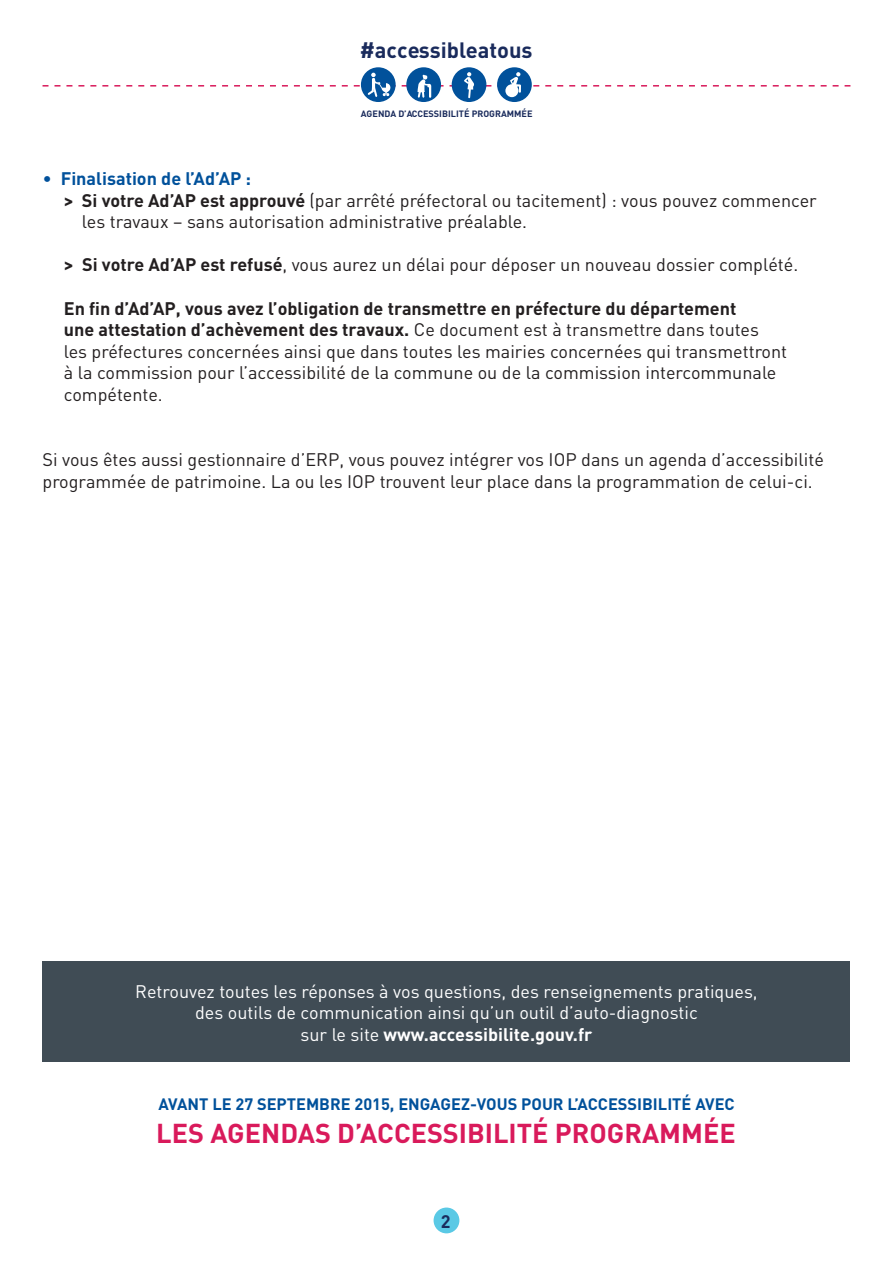
<style>
.page{position:relative;width:893px;height:1263px;background:#fff}
.page>*{position:absolute;margin:0;border:0;box-sizing:border-box;transform-origin:0 0}
.t1{font:700 27px "DIN";color:#d91a5b}
.t2{font:700 21.9px "DIN";color:#1a2b5c}
.t3{font:18px/21.6px "DIN";color:#231f20}
.t4{font:18px/21.6px "DIN";color:#fff;text-align:center}
.t5{font:700 18px "DIN";color:#01519b}
.t6{font:700 18px "DIN";color:#1a2b5c}
.t7{font:700 16.35px "DIN";color:#01519b}
.t8{font:700 9.15px "DIN";color:#1a2b5c}
.s1{font-weight:400}
.s2{font-weight:700}
</style>
<div class="page">
<svg style="left:497px;top:67px;width:35px;height:35px"></svg>
<svg style="left:361px;top:67px;width:35px;height:35px"></svg>
<div style="left:452px;top:67px;width:34px;height:35px;background:#01519b;border-radius:50%"></div>
<svg style="left:406px;top:67px;width:35px;height:35px"></svg>
<svg style="left:43px;top:72px;width:807px;height:27px"></svg>
<div style="left:43px;top:962px;width:807px;height:100px;background:#404c55"></div>
<div style="left:434px;top:1207px;width:25px;height:26px;background:#5ac9e5;border-radius:50%"></div>
<p class="t2" style="left:360px;top:36px;width:174px">#accessibleatous</p>
<p class="t8" style="left:361px;top:107px;width:173px">AGENDA D’ACCESSIBILITÉ PROGRAMMÉE</p>
<p class="t5" style="left:43px;top:167px;width:210px"><span class="s1">•</span> Finalisation de l’Ad’AP :</p>
<p class="t3" style="left:82px;top:189px;width:736px;text-indent:-18px"><span class="s2">&gt; Si votre Ad’AP est approuvé</span> (par arrêté préfectoral ou tacitement) : vous pouvez commencer les travaux – sans autorisation administrative préalable.</p>
<p class="t3" style="left:64px;top:254px;width:736px"><span class="s2">&gt; Si votre Ad’AP est refusé</span>, vous aurez un délai pour déposer un nouveau dossier complété.</p>
<p class="t3" style="left:64px;top:297px;width:725px"><span class="s2">En fin d’Ad’AP, vous avez l’obligation de transmettre en préfecture du département<br>une attestation d’achèvement des travaux.</span> Ce document est à transmettre dans toutes<br>les préfectures concernées ainsi que dans toutes les mairies concernées qui transmettront à la commission pour l’accessibilité de la commune ou de la commission intercommunale compétente.</p>
<p class="t3" style="left:43px;top:448px;width:783px">Si vous êtes aussi gestionnaire d’ERP, vous pouvez intégrer vos IOP dans un agenda d’accessibilité programmée de patrimoine. La ou les IOP trouvent leur place dans la programmation de celui-ci.</p>
<p class="t4" style="left:135px;top:980px;width:624px">Retrouvez toutes les réponses à vos questions, des renseignements pratiques, des outils de communication ainsi qu’un outil d’auto-diagnostic<br>sur le site <span class="s2">www.accessibilite.gouv.fr</span></p>
<p class="t7" style="left:158px;top:1093px;width:578px">AVANT LE 27 SEPTEMBRE 2015, ENGAGEZ-VOUS POUR L’ACCESSIBILITÉ AVEC</p>
<h1 class="t1" style="left:156px;top:1116px;width:581px">LES AGENDAS D’ACCESSIBILITÉ PROGRAMMÉE</h1>
<p class="t6" style="left:441px;top:1210px;width:11px">2</p>
</div>
